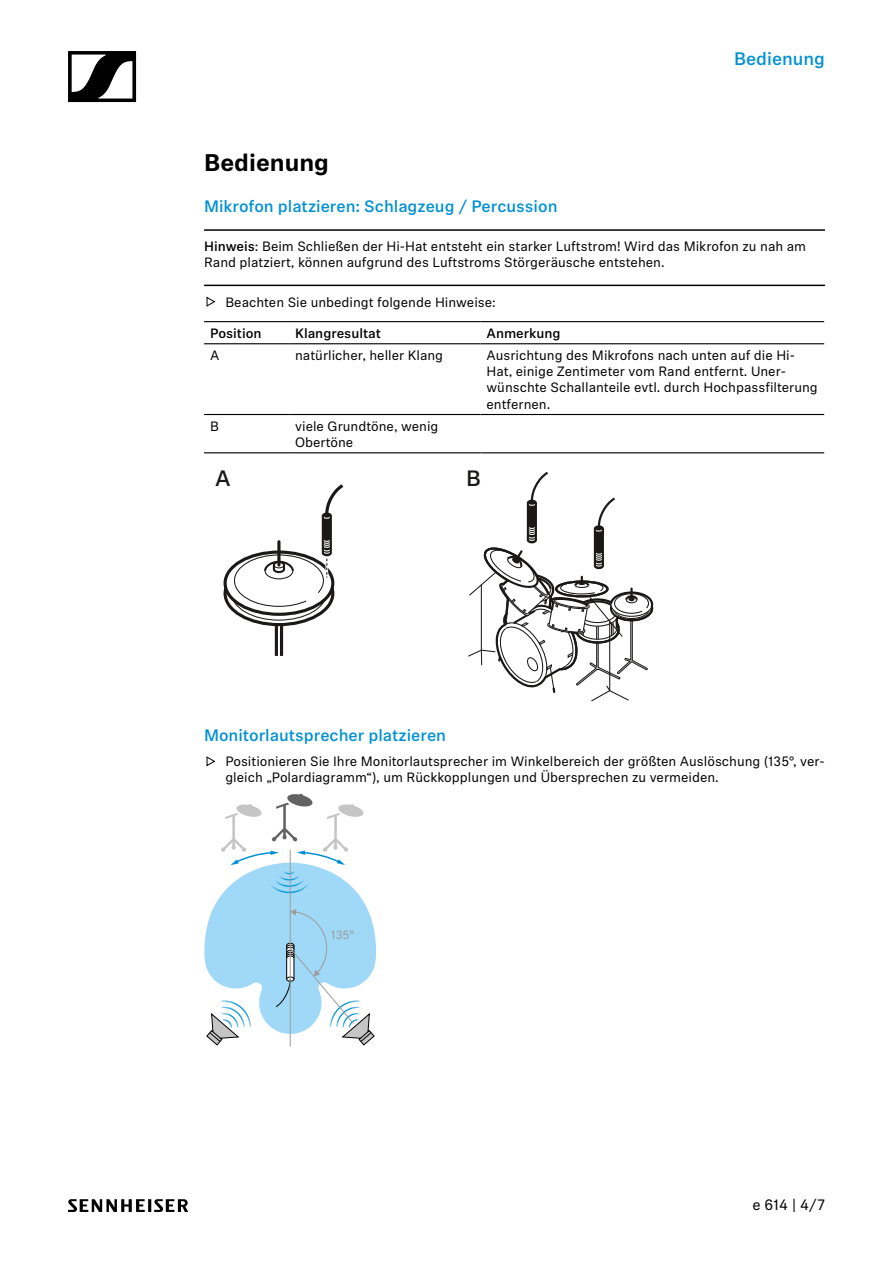
<style>
.page{position:relative;width:893px;height:1263px;background:#fff}
.page>*{position:absolute;margin:0;border:0;box-sizing:border-box;transform-origin:0 0}
.t1{font:700 24px "Sennheiser Neue";color:#000}
.t2{font:500 22.2px "Sennheiser Neue";color:#1a1918}
.t3{font:500 18px "Sennheiser Neue";color:#0091d4}
.t4{font:500 16.5px "Sennheiser Neue";color:#0091d4}
.t5{font:15px "Sennheiser Neue";color:#000}
.t6{font:13.5px/16.2px "Sennheiser Neue";color:#000}
.t7{font:500 13.5px "Sennheiser Neue";color:#000}
.t8{font:12.15px "Sennheiser Neue";color:#9c9c9c}
.s1{font-weight:500}
</style>
<div class="page">
<svg style="left:68px;top:51px;width:68px;height:51px"></svg>
<svg style="left:68px;top:1199px;width:120px;height:13px"></svg>
<hr style="left:204px;top:229px;width:621px;height:2px;background:#000">
<hr style="left:204px;top:285px;width:621px;height:1px;background:#000">
<hr style="left:204px;top:343px;width:85px;height:1px;background:#000">
<hr style="left:289px;top:343px;width:191px;height:1px;background:#000">
<hr style="left:480px;top:343px;width:344px;height:1px;background:#000">
<hr style="left:204px;top:414px;width:85px;height:1px;background:#000">
<hr style="left:289px;top:414px;width:191px;height:1px;background:#000">
<hr style="left:480px;top:414px;width:344px;height:1px;background:#000">
<hr style="left:204px;top:452px;width:85px;height:1px;background:#000">
<hr style="left:289px;top:452px;width:191px;height:1px;background:#000">
<hr style="left:480px;top:452px;width:344px;height:1px;background:#000">
<hr style="left:204px;top:321px;width:85px;height:1px;background:#000">
<hr style="left:289px;top:321px;width:191px;height:1px;background:#000">
<hr style="left:480px;top:321px;width:344px;height:1px;background:#000">
<div style="left:224px;top:561px;width:110px;height:65px;border:3px solid #1a1918;border-radius:50%"></div>
<svg style="left:225px;top:552px;width:108px;height:62px"></svg>
<div style="left:224px;top:550px;width:110px;height:66px;border:3px solid #1a1918;border-radius:50%"></div>
<hr style="left:280px;top:625px;width:3px;height:31px;background:#1a1918">
<hr style="left:275px;top:625px;width:3px;height:31px;background:#1a1918">
<svg style="left:233px;top:484px;width:111px;height:123px"></svg>
<svg style="left:468px;top:471px;width:186px;height:231px"></svg>
<svg style="left:204px;top:793px;width:172px;height:253px"></svg>
<h3 class="t3" style="left:734px;top:46px;width:92px">Bedienung</h3>
<h1 class="t1" style="left:204px;top:146px;width:126px">Bedienung</h1>
<p class="t4" style="left:204px;top:195px;width:355px">Mikrofon platzieren: Schlagzeug / Percussion</p>
<p class="t6" style="left:204px;top:238px;width:603px"><span class="s1">Hinweis</span>: Beim Schließen der Hi-Hat entsteht ein starker Luftstrom! Wird das Mikrofon zu nah am<br>Rand platziert, können aufgrund des Luftstroms Störgeräusche entstehen.</p>
<p class="t6" style="left:225px;top:293px;width:272px">Beachten Sie unbedingt folgende Hinweise:</p>
<p class="t7" style="left:210px;top:324px;width:53px">Position</p>
<p class="t7" style="left:295px;top:324px;width:87px">Klangresultat</p>
<p class="t7" style="left:486px;top:324px;width:76px">Anmerkung</p>
<p class="t6" style="left:210px;top:346px;width:11px">A</p>
<p class="t6" style="left:295px;top:346px;width:150px">natürlicher, heller Klang</p>
<p class="t6" style="left:486px;top:346px;width:333px">Ausrichtung des Mikrofons nach unten auf die Hi-Hat, einige Zentimeter vom Rand entfernt. Uner&shy;wünschte Schallanteile evtl. durch Hochpassfilterung entfernen.</p>
<p class="t6" style="left:210px;top:417px;width:10px">B</p>
<p class="t6" style="left:295px;top:417px;width:145px">viele Grundtöne, wenig<br>Obertöne</p>
<h2 class="t2" style="left:215px;top:463px;width:17px">A</h2>
<h2 class="t2" style="left:466px;top:463px;width:16px">B</h2>
<p class="t4" style="left:204px;top:724px;width:244px">Monitorlautsprecher platzieren</p>
<p class="t6" style="left:225px;top:753px;width:601px">Positionieren Sie Ihre Monitorlautsprecher im Winkelbereich der größten Auslöschung (135°, ver&shy;gleich „Polardiagramm“), um Rückkopplungen und Übersprechen zu vermeiden.</p>
<p class="t8" style="left:331px;top:927px;width:25px">135°</p>
<p class="t5" style="left:752px;top:1195px;width:74px">e 614 | 4/7</p>
</div>
